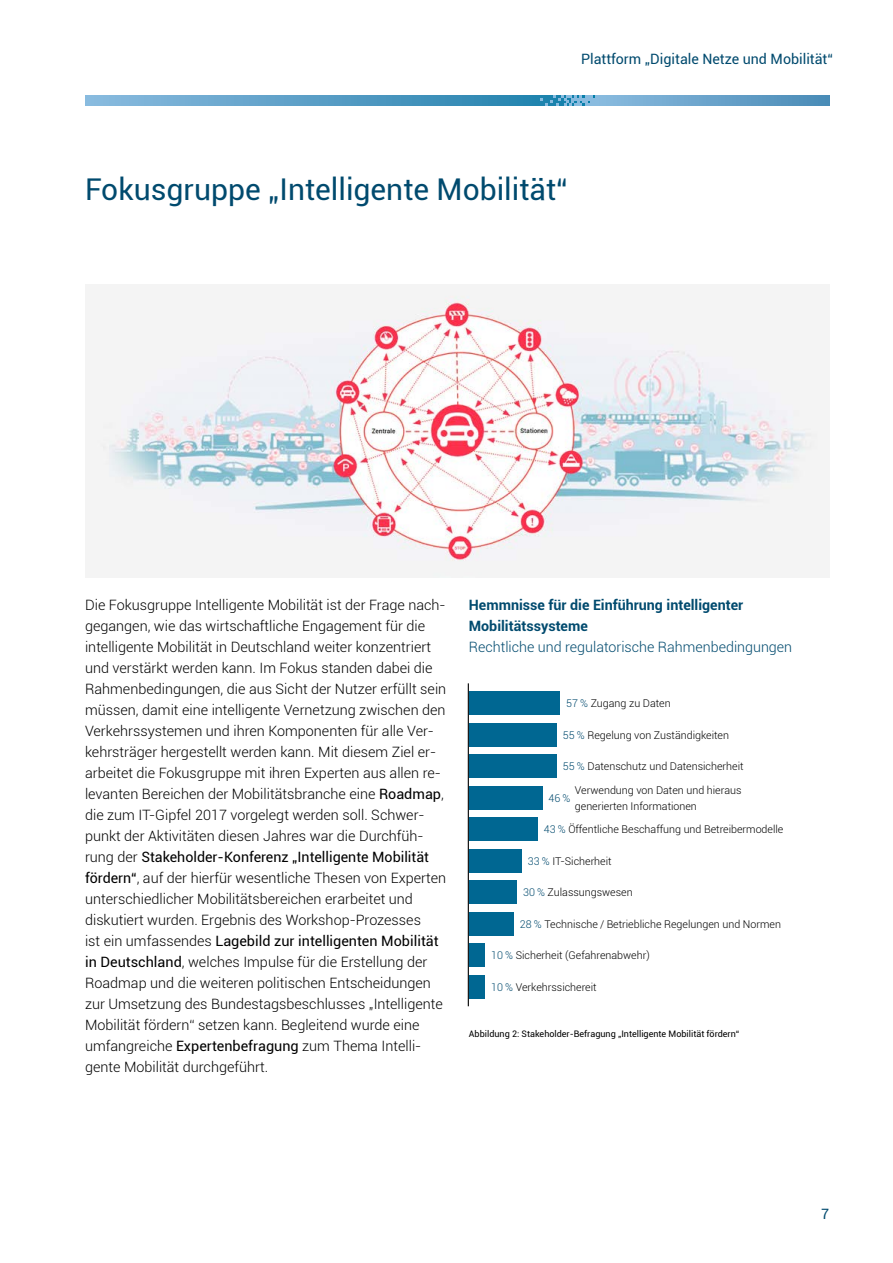
<style>
.page{position:relative;width:893px;height:1263px;background:#fff}
.page>*{position:absolute;margin:0;border:0;box-sizing:border-box;transform-origin:0 0}
.t1{font:30px "Roboto";color:#004a6e}
.t2{font:300 14.25px/21px "Roboto";color:#000}
.t3{font:700 14.25px/21px "Roboto";color:#004a6e}
.t4{font:300 14.25px "Roboto";color:#004a6e}
.t5{font:14.25px "Roboto";color:#004a6e}
.t6{font:300 10.65px/15.8px "Roboto";color:#000}
.t7{font:300 10.65px "Roboto";color:#004a6e}
.t8{font:9px "Roboto";color:#000}
.s1{font-weight:400}
.s2{color:#004a6e}
</style>
<div class="page">
<svg style="left:85px;top:95px;width:455px;height:11px;background:#589ec6"></svg>
<svg style="left:595px;top:95px;width:234px;height:11px;background:#69a2ca"></svg>
<svg style="left:540px;top:95px;width:55px;height:11px"></svg>
<img style="left:85px;top:284px;width:744px;height:294px">
<div style="left:469px;top:817px;width:68px;height:24px;background:#006792"></div>
<div style="left:469px;top:943px;width:16px;height:24px;background:#006792"></div>
<div style="left:469px;top:975px;width:16px;height:23px;background:#006792"></div>
<div style="left:469px;top:849px;width:52px;height:23px;background:#006792"></div>
<div style="left:469px;top:754px;width:88px;height:24px;background:#006792"></div>
<div style="left:469px;top:691px;width:91px;height:24px;background:#006792"></div>
<div style="left:469px;top:786px;width:73px;height:23px;background:#006792"></div>
<div style="left:469px;top:723px;width:88px;height:23px;background:#006792"></div>
<div style="left:469px;top:880px;width:48px;height:24px;background:#006792"></div>
<div style="left:469px;top:912px;width:44px;height:23px;background:#006792"></div>
<hr style="left:468px;top:683px;width:1px;height:323px;background:#000">
<p class="t5" style="left:581px;top:49px;width:253px">Plattform „Digitale Netze und Mobilität“</p>
<h1 class="t1" style="left:85px;top:169px;width:484px">Fokusgruppe „Intelligente Mobilität“</h1>
<p class="t2" style="left:85px;top:594px;width:363px">Die Fokusgruppe Intelligente Mobilität ist der Frage nach&shy;gegangen, wie das wirtschaftliche Engagement für die intelligente Mobilität in Deutschland weiter konzentriert und verstärkt werden kann. Im Fokus standen dabei die Rahmenbedingungen, die aus Sicht der Nutzer erfüllt sein müssen, damit eine intelligente Vernetzung zwischen den Verkehrssystemen und ihren Komponenten für alle Ver&shy;kehrsträger hergestellt werden kann. Mit diesem Ziel er&shy;arbeitet die Fokusgruppe mit ihren Experten aus allen re&shy;levanten Bereichen der Mobilitätsbranche eine <span class="s1">Roadmap</span>, die zum IT-Gipfel 2017 vorgelegt werden soll. Schwer&shy;punkt der Aktivitäten diesen Jahres war die Durchfüh&shy;rung der <span class="s1">Stakeholder- Konferenz „Intelligente Mobilität fördern“</span>, auf der hierfür wesentliche Thesen von Experten unterschiedlicher Mobilitätsbereichen erarbeitet und diskutiert wurden. Ergebnis des Workshop-Prozesses<br>ist ein umfassendes <span class="s1">Lagebild zur intelligenten Mobilität in Deutschland</span>, welches Impulse für die Erstellung der Roadmap und die weiteren politischen Entscheidungen zur Umsetzung des Bundestagsbeschlusses „Intelligente Mobilität fördern“ setzen kann. Begleitend wurde eine umfangreiche <span class="s1">Expertenbefragung</span> zum Thema Intelli&shy;gente Mobilität durchgeführt.</p>
<p class="t3" style="left:469px;top:594px;width:276px">Hemmnisse für die Einführung intelligenter<br>Mobilitätssysteme</p>
<p class="t4" style="left:469px;top:637px;width:325px">Rechtliche und regulatorische Rahmenbedingungen</p>
<p class="t6" style="left:566px;top:695px;width:106px"><span class="s2">57 %</span> Zugang zu Daten</p>
<p class="t6" style="left:563px;top:726px;width:168px"><span class="s2">55 %</span> Regelung von Zuständigkeiten</p>
<p class="t6" style="left:563px;top:758px;width:182px"><span class="s2">55 %</span> Datenschutz und Datensicherheit</p>
<p class="t6" style="left:575px;top:782px;width:168px">Verwendung von Daten und hieraus generierten Informationen</p>
<p class="t7" style="left:549px;top:790px;width:23px">46 %</p>
<p class="t6" style="left:544px;top:821px;width:241px"><span class="s2">43 %</span> Öffentliche Beschaffung und Betreibermodelle</p>
<p class="t6" style="left:528px;top:852px;width:85px"><span class="s2">33 %</span> IT-Sicherheit</p>
<p class="t6" style="left:523px;top:884px;width:111px"><span class="s2">30 %</span> Zulassungswesen</p>
<p class="t6" style="left:520px;top:915px;width:263px"><span class="s2">28 %</span> Technische / Betriebliche Regelungen und Normen</p>
<p class="t6" style="left:491px;top:947px;width:160px"><span class="s2">10 %</span> Sicherheit (Gefahrenabwehr)</p>
<p class="t6" style="left:491px;top:978px;width:107px"><span class="s2">10 %</span> Verkehrssichereit</p>
<p class="t8" style="left:469px;top:1027px;width:272px">Abbildung 2: Stakeholder- Befragung „Intelligente Mobilität fördern“</p>
<p class="t5" style="left:821px;top:1204px;width:10px">7</p>
</div>
